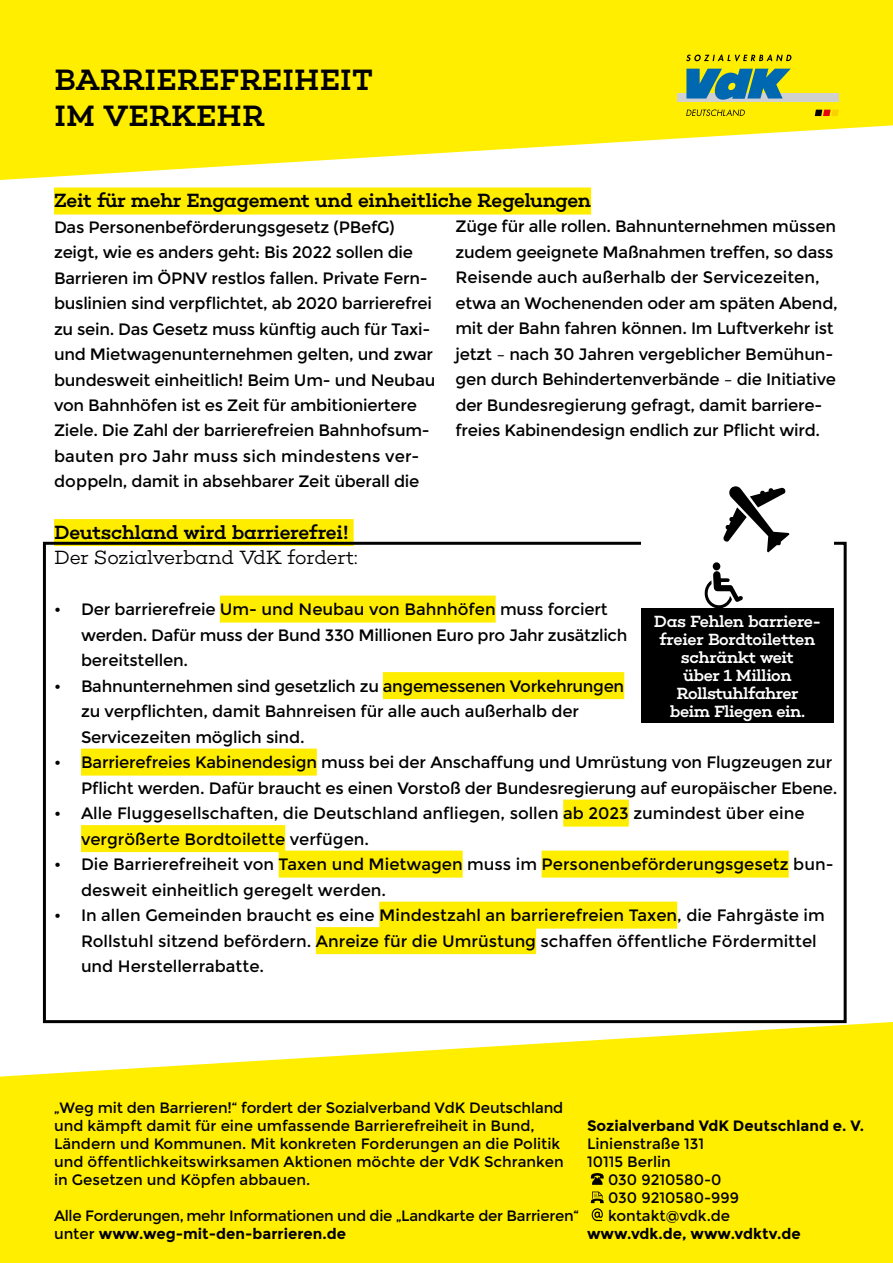
<style>
.page{position:relative;width:893px;height:1263px;background:#fff}
.page>*{position:absolute;margin:0;border:0;box-sizing:border-box;transform-origin:0 0}
.t1{font:30px/36px "Choplin Medium DEMO";letter-spacing:.01em;color:#000}
.t2{font:500 19.5px "Choplin";letter-spacing:-.02em;color:#000}
.t3{font:300 19.5px "Choplin";letter-spacing:-.02em;color:#000}
.t4{font:16.5px/25.5px "Montserrat";letter-spacing:-.015em;color:#000}
.t5{font:500 16.5px/18px "Choplin";letter-spacing:-.03em;color:#fff;text-align:center}
.t6{font:15px/18px "Montserrat";color:#000}
.t7{font:15px/18px "Montserrat";letter-spacing:-.02em;color:#000}
.t8{font:700 15px "Montserrat";color:#000}
.s1{font-weight:700}
</style>
<div class="page">
<svg style="left:0;top:1022px;width:893px;height:241px;background:#feef1c"></svg>
<svg style="left:0;top:0;width:893px;height:180px;fill:#fe0"></svg>
<div style="left:54px;top:188px;width:537px;height:27px;background:#ffed00"></div>
<div style="left:54px;top:519px;width:300px;height:27px;background:#ffed00"></div>
<div style="left:220px;top:596px;width:276px;height:27px;background:#ffed00"></div>
<div style="left:383px;top:672px;width:241px;height:27px;background:#ffed00"></div>
<div style="left:81px;top:749px;width:236px;height:27px;background:#ffed00"></div>
<div style="left:563px;top:800px;width:66px;height:27px;background:#ffed00"></div>
<div style="left:81px;top:825px;width:204px;height:27px;background:#ffed00"></div>
<div style="left:279px;top:851px;width:184px;height:27px;background:#ffed00"></div>
<div style="left:542px;top:851px;width:247px;height:27px;background:#ffed00"></div>
<div style="left:379px;top:902px;width:298px;height:27px;background:#ffed00"></div>
<div style="left:316px;top:927px;width:220px;height:27px;background:#ffed00"></div>
<div style="left:43px;top:542px;width:804px;height:481px;border:3px solid #000"></div>
<div style="left:641px;top:444px;width:193px;height:195px;background:#fff"></div>
<svg style="left:723px;top:486px;width:66px;height:66px"></svg>
<div style="left:713px;top:562px;width:7px;height:8px;background:#000;border-radius:50%"></div>
<svg style="left:704px;top:571px;width:39px;height:37px"></svg>
<div style="left:678px;top:93px;width:161px;height:9px;background:#d0d0d0"></div>
<svg style="left:686px;top:55px;width:106px;height:6px"></svg>
<svg style="left:815px;top:110px;width:24px;height:6px"></svg>
<svg style="left:686px;top:69px;width:105px;height:31px;background:#3f8894"></svg>
<svg style="left:686px;top:109px;width:59px;height:7px"></svg>
<div style="left:641px;top:608px;width:193px;height:115px;background:#000"></div>
<svg style="left:591px;top:1173px;width:13px;height:12px"></svg>
<svg style="left:591px;top:1191px;width:13px;height:30px"></svg>
<h1 class="t1" style="left:54px;top:62px;width:320px">BARRIEREFREIHEIT<br>IM VERKEHR</h1>
<h2 class="t2" style="left:54px;top:189px;width:539px">Zeit für mehr Engagement und einheitliche Regelungen</h2>
<p class="t4" style="left:54px;top:214px;width:383px">Das Personenbeförderungsgesetz (PBefG) zeigt, wie es anders geht: Bis 2022 sollen die Barrieren im ÖPNV restlos fallen. Private Fern&shy;buslinien sind verpflichtet, ab 2020 barrierefrei zu sein. Das Gesetz muss künftig auch für Taxi&shy;und Mietwagenunternehmen gelten, und zwar bundesweit einheitlich! Beim Um- und Neubau von Bahnhöfen ist es Zeit für ambitioniertere Ziele. Die Zahl der barrierefreien Bahnhofsum&shy;bauten pro Jahr muss sich mindestens ver&shy;doppeln, damit in absehbarer Zeit überall die</p>
<p class="t4" style="left:455px;top:214px;width:384px">Züge für alle rollen. Bahnunternehmen müssen zudem geeignete Maßnahmen treffen, so dass Reisende auch außerhalb der Servicezeiten, etwa an Wochenenden oder am späten Abend, mit der Bahn fahren können. Im Luftverkehr ist</p>
<p class="t4" style="left:455px;top:367px;width:382px">gen durch Behindertenverbände – die Initiative</p>
<p class="t4" style="left:455px;top:418px;width:366px">freies Kabinendesign endlich zur Pflicht wird.</p>
<p class="t4" style="left:455px;top:342px;width:379px">jetzt – nach 30 Jahren vergeblicher Bemühun-</p>
<p class="t4" style="left:455px;top:392px;width:368px">der Bundesregierung gefragt, damit barriere-</p>
<h2 class="t2" style="left:54px;top:520px;width:296px">Deutschland wird barrierefrei!</h2>
<p class="t3" style="left:54px;top:546px;width:305px">Der Sozialverband VdK fordert:</p>
<p class="t4" style="left:81px;top:597px;width:548px;text-indent:-27px">• Der barrierefreie Um- und Neubau von Bahnhöfen muss forciert werden. Dafür muss der Bund 330 Millionen Euro pro Jahr zusätzlich bereitstellen.</p>
<p class="t4" style="left:81px;top:673px;width:545px;text-indent:-27px">• Bahnunternehmen sind gesetzlich zu angemessenen Vorkehrungen zu verpflichten, damit Bahnreisen für alle auch außerhalb der<br>Servicezeiten möglich sind.</p>
<p class="t4" style="left:81px;top:750px;width:758px;text-indent:-27px">• Barrierefreies Kabinendesign muss bei der Anschaffung und Umrüstung von Flugzeugen zur<br>Pflicht werden. Dafür braucht es einen Vorstoß der Bundesregierung auf europäischer Ebene.</p>
<p class="t4" style="left:81px;top:801px;width:725px;text-indent:-27px">• Alle Fluggesellschaften, die Deutschland anfliegen, sollen ab 2023 zumindest über eine vergrößerte Bordtoilette verfügen.</p>
<p class="t4" style="left:81px;top:852px;width:754px;text-indent:-27px">• Die Barrierefreiheit von Taxen und Mietwagen muss im Personenbeförderungsgesetz bun&shy;desweit einheitlich geregelt werden.</p>
<p class="t4" style="left:81px;top:903px;width:745px;text-indent:-27px">• In allen Gemeinden braucht es eine Mindestzahl an barrierefreien Taxen, die Fahrgäste im<br>Rollstuhl sitzend befördern. Anreize für die Umrüstung schaffen öffentliche Fördermittel und Herstellerrabatte.</p>
<p class="t5" style="left:654px;top:613px;width:169px">Das Fehlen barriere-</p>
<p class="t5" style="left:659px;top:631px;width:157px">freier Bordtoiletten schränkt weit<br>über 1 Million<br>Rollstuhlfahrer beim Fliegen ein.</p>
<p class="t6" style="left:54px;top:1099px;width:511px">„Weg mit den Barrieren!“ fordert der Sozialverband VdK Deutschland und kämpft damit für eine umfassende Barrierefreiheit in Bund, Ländern und Kommunen. Mit konkreten Forderungen an die Politik und öffentlichkeitswirksamen Aktionen möchte der VdK Schranken in Gesetzen und Köpfen abbauen.</p>
<p class="t7" style="left:54px;top:1207px;width:526px">Alle Forderungen, mehr Informationen und die „Landkarte der Barrieren“ unter <span class="s1">www.weg-mit-den-barrieren.de</span></p>
<p class="t8" style="left:587px;top:1116px;width:279px">Sozialverband VdK Deutschland e. V.</p>
<p class="t6" style="left:587px;top:1135px;width:119px">Linienstraße 131</p>
<p class="t6" style="left:587px;top:1153px;width:85px">10115 Berlin</p>
<p class="t6" style="left:608px;top:1171px;width:115px">030 9210580-0</p>
<p class="t6" style="left:608px;top:1189px;width:133px">030 9210580-999</p>
<p class="t6" style="left:608px;top:1207px;width:124px">kontakt@vdk.de</p>
<p class="t8" style="left:587px;top:1224px;width:215px">www.vdk.de, www.vdktv.de</p>
</div>
